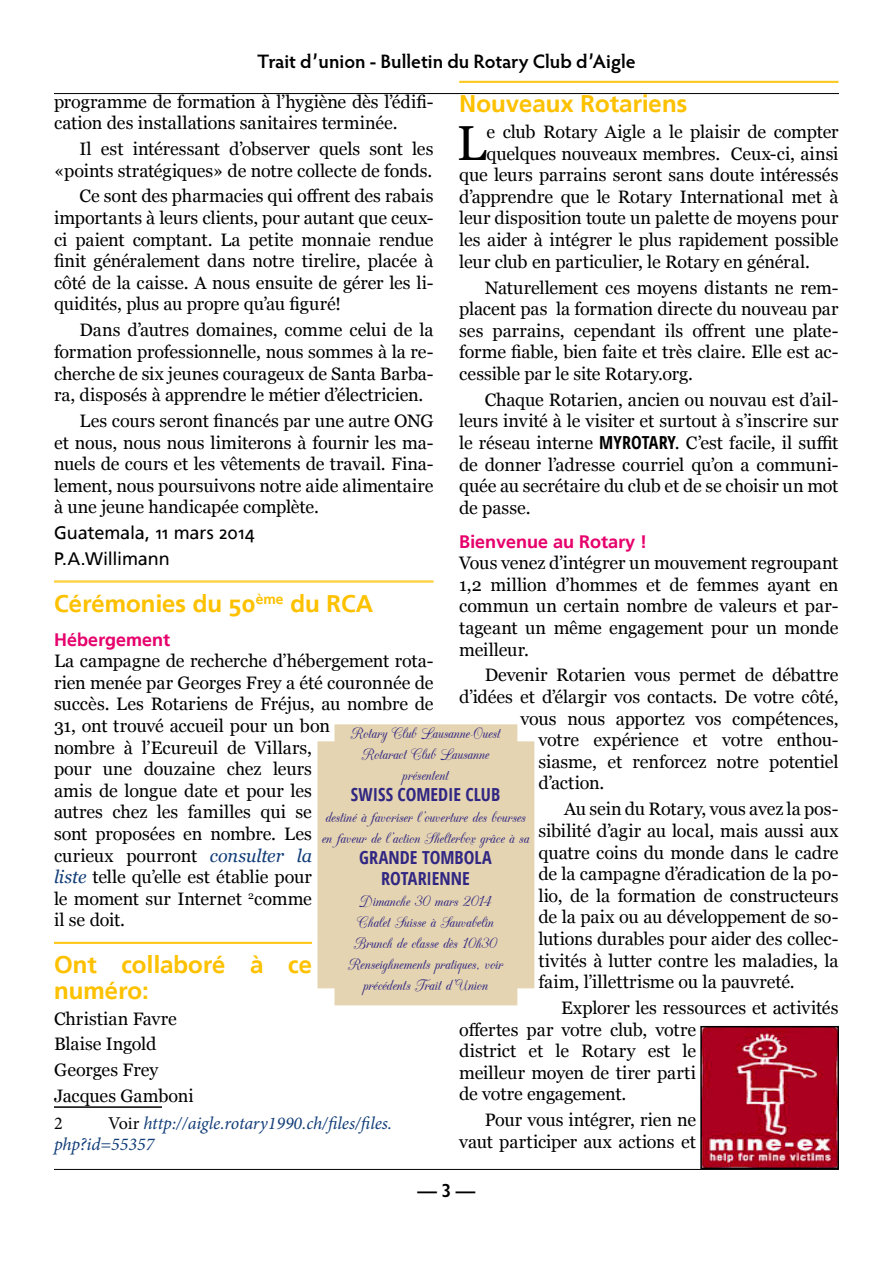
<style>
.page{position:relative;width:893px;height:1263px;background:#fff}
.page>*{position:absolute;margin:0;border:0;box-sizing:border-box;transform-origin:0 0}
.t1{font:49.2px "Georgia";color:#000}
.t2{font:700 24px/25.5px "Frutiger Linotype";color:#fdc100}
.t3{font:600 19.5px "Hypatia Sans Pro";color:#000}
.t4{font:18px/21.6px "Georgia";letter-spacing:-.005em;color:#000;text-align:justify}
.t5{font:18px/21px "CAC Champagne";letter-spacing:-.005em;color:#312783;text-align:center}
.t6{font:italic 18px/21.6px "Minion Pro";letter-spacing:-.005em;color:#113d78}
.t7{font:700 condensed 18px/21px "Open Sans";color:#312783;text-align:center}
.t8{font:18px/25.8px "Frutiger Linotype";letter-spacing:-.01em;color:#000}
.t9{font:700 18px "Frutiger Linotype";color:#e6006c}
.t10{font:18px "Minion Pro";color:#000}
.s1{font-style:italic;color:#113d78}
.s2{font-family:"Open Sans";font-weight:700;font-stretch:condensed}
.s3{font-style:normal;color:#000}
</style>
<div class="page">
<hr style="left:54px;top:93px;width:785px;height:1px;background:#000">
<hr style="left:54px;top:1169px;width:785px;height:1px;background:#000">
<hr style="left:54px;top:581px;width:380px;height:1px;background:#fdc100">
<hr style="left:54px;top:582px;width:380px;height:1px;background:#fdc100">
<hr style="left:54px;top:942px;width:258px;height:1px;background:#fdc100">
<hr style="left:54px;top:943px;width:258px;height:1px;background:#fdc100">
<hr style="left:54px;top:1106px;width:108px;height:2px;background:#000">
<hr style="left:459px;top:81px;width:379px;height:1px;background:#fdc100">
<hr style="left:459px;top:82px;width:379px;height:1px;background:#fdc100">
<div style="left:317px;top:724px;width:217px;height:281px;background:#e4d4b1"></div>
<img style="left:703px;top:1029px;width:133px;height:137px">
<div style="left:700px;top:1026px;width:139px;height:143px;border:2px solid #000"></div>
<p class="t3" style="left:257px;top:48px;width:380px">Trait d’union - Bulletin du Rotary Club d’Aigle</p>
<p class="t4" style="left:54px;top:91px;width:381px">programme de formation à l’hygiène dès l’édifi&shy;cation des installations sanitaires terminée.</p>
<p class="t4" style="left:54px;top:138px;width:381px;text-align:right">Il est intéressant d’observer quels sont les «points stratégiques» de notre collecte de fonds.</p>
<p class="t4" style="left:54px;top:186px;width:381px;text-indent:26px">Ce sont des pharmacies qui offrent des rabais importants à leurs clients, pour autant que ceux&shy;ci paient comptant. La petite monnaie rendue finit généralement dans notre tirelire, placée à côté de la caisse. A nous ensuite de gérer les li&shy;quidités, plus au propre qu’au figuré!</p>
<p class="t4" style="left:54px;top:320px;width:381px;text-indent:26px">Dans d’autres domaines, comme celui de la formation professionnelle, nous sommes à la re&shy;cherche de six jeunes courageux de Santa Barba&shy;ra, disposés à apprendre le métier d’électricien.</p>
<p class="t4" style="left:54px;top:410px;width:381px;text-indent:26px">Les cours seront financés par une autre ONG et nous, nous nous limiterons à fournir les ma&shy;nuels de cours et les vêtements de travail. Fina&shy;lement, nous poursuivons notre aide alimentaire à une jeune handicapée complète.</p>
<p class="t8" style="left:54px;top:520px;width:202px">Guatemala, 11 mars 2014<br>P.A.Willimann</p>
<h2 class="t2" style="left:54px;top:591px;width:320px">Cérémonies du 50<sup>ème</sup> du RCA</h2>
<p class="t9" style="left:54px;top:628px;width:118px">Hébergement</p>
<p class="t4" style="left:54px;top:651px;width:381px;text-align:left">La campagne de recherche d’hébergement rota&shy;rien menée par Georges Frey a été couronnée de succès. Les Rotariens de Fréjus, au nombre de<br>31, ont trouvé accueil pour un bon<br>nombre à l’Ecureuil de Villars,<br>pour une douzaine chez leurs<br>amis de longue date et pour les<br>autres chez les familles qui se<br>sont proposées en nombre. Les<br>curieux pourront <span class="s1">consulter la<br>liste</span> telle qu’elle est établie pour<br>le moment sur Internet <sup>2</sup>comme<br>il se doit.</p>
<h2 class="t2" style="left:54px;top:952px;width:260px">Ont collaboré à ce numéro:</h2>
<p class="t4" style="left:54px;top:1006px;width:141px;line-height:25.8px;text-align:left">Christian Favre<br>Blaise Ingold<br>Georges Frey<br>Jacques Gamboni</p>
<p class="t10" style="left:54px;top:1111px;width:10px">2</p>
<h2 class="t2" style="left:459px;top:91px;width:230px">Nouveaux Rotariens</h2>
<h1 class="t1" style="left:457px;top:113px;width:31px">L</h1>
<p class="t4" style="left:487px;top:121px;width:353px">e club Rotary Aigle a le plaisir de compter</p>
<p class="t4" style="left:487px;top:143px;width:353px">quelques nouveaux membres. Ceux-ci, ainsi</p>
<p class="t4" style="left:459px;top:165px;width:381px">que leurs parrains seront sans doute intéressés</p>
<p class="t4" style="left:459px;top:186px;width:381px">d’apprendre que le Rotary International met à</p>
<p class="t4" style="left:459px;top:208px;width:381px">leur disposition toute un palette de moyens pour</p>
<p class="t4" style="left:459px;top:229px;width:381px">les aider à intégrer le plus rapidement possible</p>
<p class="t4" style="left:459px;top:251px;width:352px">leur club en particulier, le Rotary en général.</p>
<p class="t4" style="left:459px;top:277px;width:381px;text-indent:26px">Naturellement ces moyens distants ne rem&shy;placent pas la formation directe du nouveau par ses parrains, cependant ils offrent une plate&shy;forme fiable, bien faite et très claire. Elle est ac&shy;cessible par le site Rotary.org.</p>
<p class="t4" style="left:459px;top:389px;width:381px;text-indent:26px">Chaque Rotarien, ancien ou nouvau est d’ail&shy;leurs invité à le visiter et surtout à s’inscrire sur le réseau interne <span class="s2">MYROTARY</span>. C’est facile, il suffit de donner l’adresse courriel qu’on a communi&shy;quée au secrétaire du club et de se choisir un mot de passe.</p>
<p class="t9" style="left:459px;top:530px;width:190px">Bienvenue au Rotary !</p>
<p class="t4" style="left:459px;top:552px;width:381px">Vous venez d’intégrer un mouvement regroupant 1,2 million d’hommes et de femmes ayant en commun un certain nombre de valeurs et par&shy;tageant un même engagement pour un monde meilleur.</p>
<p class="t4" style="left:485px;top:665px;width:355px">Devenir Rotarien vous permet de débattre</p>
<p class="t4" style="left:459px;top:686px;width:381px">d’idées et d’élargir vos contacts. De votre côté,</p>
<p class="t4" style="left:520px;top:708px;width:320px">vous nous apportez vos compétences,</p>
<p class="t4" style="left:538px;top:730px;width:302px">votre expérience et votre enthou-</p>
<p class="t4" style="left:538px;top:751px;width:302px">siasme, et renforcez notre potentiel</p>
<p class="t4" style="left:538px;top:773px;width:67px">d’action.</p>
<p class="t4" style="left:538px;top:799px;width:302px;text-indent:26px">Au sein du Rotary, vous avez la pos&shy;sibilité d’agir au local, mais aussi aux quatre coins du monde dans le cadre de la campagne d’éradication de la po&shy;lio, de la formation de constructeurs de la paix ou au développement de so&shy;lutions durables pour aider des collec&shy;tivités à lutter contre les maladies, la faim, l’illettrisme ou la pauvreté.</p>
<p class="t4" style="left:459px;top:997px;width:381px;text-align:left;text-indent:102px">Explorer les ressources et activités offertes par votre club, votre<br>district et le Rotary est le<br>meilleur moyen de tirer parti<br>de votre engagement.</p>
<p class="t4" style="left:459px;top:1109px;width:238px;text-align:right">Pour vous intégrer, rien ne vaut participer aux actions et</p>
<p class="t5" style="left:351px;top:723px;width:151px">Rotary Club Lausanne-Ouest<br>Rotaract Club Lausanne présentent</p>
<p class="t7" style="left:351px;top:784px;width:151px">SWISS COMEDIE CLUB</p>
<p class="t5" style="left:322px;top:807px;width:209px;text-align:left">destiné à favoriser l’ouverture des bourses en faveur de l’action Shelterbox grâce à sa</p>
<p class="t7" style="left:359px;top:847px;width:134px">GRANDE TOMBOLA<br>ROTARIENNE</p>
<p class="t5" style="left:348px;top:891px;width:157px">Dimanche 30 mars 2014<br>Chalet Suisse à Sauvabelin<br>Brunch de classe dès 10h30<br>Renseighnements pratiques, voir précédents Trait d’Union</p>
<p class="t6" style="left:54px;top:1112px;width:340px;text-indent:54px"><span class="s3">Voir</span> http://aigle.rotary1990.ch/files/files. php?id=55357</p>
<p class="t3" style="left:418px;top:1176px;width:59px">— 3 —</p>
</div>
